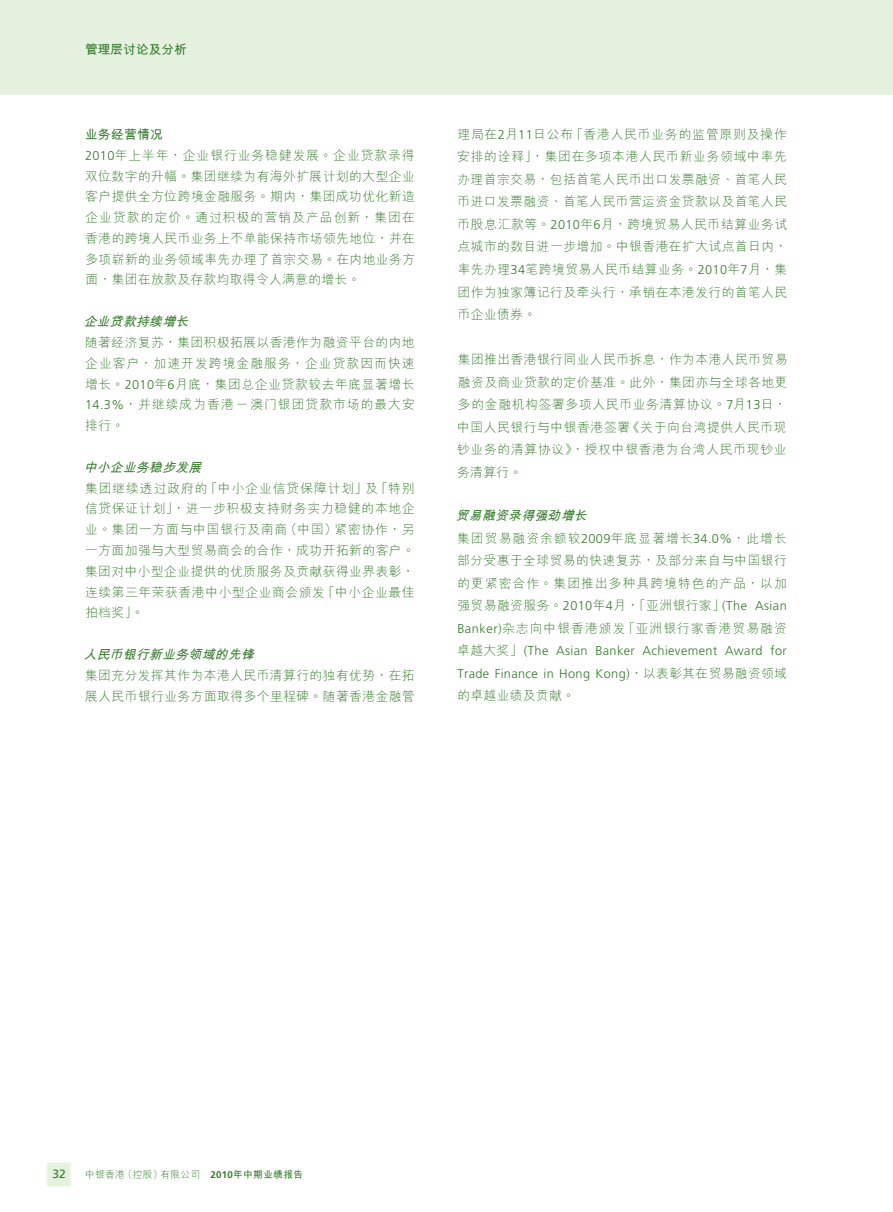
<style>
.page{position:relative;width:893px;height:1212px;background:#fff}
.page>*{position:absolute;margin:0;border:0;box-sizing:border-box;transform-origin:0 0}
.t1{font:300 12.75px/20.7px "M Hei HKS";letter-spacing:.035em;color:#357b2b;text-align:justify}
.t2{font:300 12.75px/22.5px "M Hei HKS";letter-spacing:.085em;color:#357b2b}
.t3{font:300 12.75px/22.5px "Frutiger LT Std";letter-spacing:.03em;color:#357b2b}
.t4{font:italic 700 12.75px "M Hei HKS";color:#357b2b}
.t5{font:700 12.75px "M Hei HKS";color:#357b2b}
.t6{font:12px "Frutiger LT Std";color:#357b2b}
.t7{font:300 9.75px "M Hei HKS";letter-spacing:.03em;color:#357b2b}
.s1{font-weight:700}
.s2{font-family:"Frutiger LT Std"}
.s3{font-weight:700;font-style:italic}
.s4{font-family:"M Hei HKS"}
.s5{font-family:"Frutiger LT Std";font-weight:700}
</style>
<div class="page">
<div style="left:0;top:0;width:893px;height:94px;background:#e4f1de"></div>
<div style="left:46px;top:1162px;width:25px;height:25px;background:#e4f1de;border:2px solid #f0f7ed"></div>
<p class="t5" style="left:85px;top:40px;width:103px">管理層討論及分析</p>
<p class="t1" style="left:85px;top:123px;width:332px;text-align:left"><span class="s1">業務經營情況<br></span><span class="s2">2010</span>年上半年，企業銀行業務穩健發展。企業貸款錄得雙位數字的升幅。集團繼續為有海外擴展計劃的大型企業客戶提供全方位跨境金融服務。期內，集團成功優化新造企業貸款的定價。通過積極的營銷及產品創新，集團在香港的跨境人民幣業務上不單能保持市場領先地位，並在多項嶄新的業務領域率先辦理了首宗交易。在內地業務方面，集團在放款及存款均取得令人滿意的增長。</p>
<p class="t4" style="left:84px;top:312px;width:110px">企業貸款持續增長</p>
<p class="t1" style="left:85px;top:331px;width:331px">隨著經濟復甦，集團積極拓展以香港作為融資平台的內地企業客戶，加速開發跨境金融服務，企業貸款因而快速增長。<span class="s2">2010</span>年<span class="s2">6</span>月底，集團總企業貸款較去年底顯著增長<span class="s2">14.3%</span>，並繼續成為香港－澳門銀團貸款市場的最大安排行。</p>
<p class="t4" style="left:84px;top:458px;width:124px">中小企業務穩步發展</p>
<p class="t1" style="left:85px;top:477px;width:331px">集團繼續透過政府的「中小企業信貸保障計劃」及「特別信貸保證計劃」，進一步積極支持財務實力穩健的本地企業。集團一方面與中國銀行及南商（中國）緊密協作，另一方面加強與大型貿易商會的合作，成功開拓新的客戶。集團對中小型企業提供的優質服務及貢獻獲得業界表彰，連續第三年榮獲香港中小型企業商會頒發「中小企業最佳拍檔獎」。</p>
<p class="t4" style="left:84px;top:645px;width:176px">人民幣銀行新業務領域的先鋒</p>
<p class="t1" style="left:85px;top:664px;width:331px">集團充分發揮其作為本港人民幣清算行的獨有優勢，在拓展人民幣銀行業務方面取得多個里程碑。隨著香港金融管</p>
<p class="t1" style="left:457px;top:123px;width:332px;line-height:22.5px">理局在<span class="s2">2</span>月<span class="s2">11</span>日公佈「香港人民幣業務的監管原則及操作安排的詮釋」，集團在多項本港人民幣新業務領域中率先辦理首宗交易，包括首筆人民幣出口發票融資、首筆人民幣進口發票融資、首筆人民幣營運資金貸款以及首筆人民幣股息匯款等。<span class="s2">2010</span>年<span class="s2">6</span>月，跨境貿易人民幣結算業務試點城市的數目進一步增加。中銀香港在擴大試點首日內，率先辦理<span class="s2">34</span>筆跨境貿易人民幣結算業務。<span class="s2">2010</span>年<span class="s2">7</span>月，集團作為獨家簿記行及牽頭行，承銷在本港發行的首筆人民幣企業債券。</p>
<p class="t1" style="left:457px;top:348px;width:332px;line-height:22.5px">集團推出香港銀行同業人民幣拆息，作為本港人民幣貿易融資及商業貸款的定價基準。此外，集團亦與全球各地更多的金融機構簽署多項人民幣業務清算協議。<span class="s2">7</span>月<span class="s2">13</span>日，中國人民銀行與中銀香港簽署《關於向台灣提供人民幣現鈔業務的清算協議》，授權中銀香港為台灣人民幣現鈔業務清算行。</p>
<p class="t2" style="left:456px;top:504px;width:333px"><span class="s3">貿易融資錄得強勁增長<br></span>集團貿易融資余額較<span class="s2">2009</span>年底顯著增長<span class="s2">34.0%</span>，此增長部分受惠於全球貿易的快速復甦，及部分來自與中國銀行的更緊密合作。集團推出多種具跨境特色的產品，以加強貿易融資服務。<span class="s2">2010</span>年<span class="s2">4</span>月，「亞洲銀行家」<span class="s2">(The Asian<br>Banker)</span>雜誌向中銀香港頒發「亞洲銀行家香港貿易融資</p>
<p class="t3" style="left:457px;top:639px;width:331px"><span class="s4">卓越大獎」</span>(The Asian Banker Achievement Award for<br>Trade Finance in Hong Kong)<span class="s4">，以表彰其在貿易融資領域</span></p>
<p class="t1" style="left:457px;top:684px;width:119px">的卓越業績及貢獻。</p>
<p class="t6" style="left:52px;top:1167px;width:15px">32</p>
<p class="t7" style="left:85px;top:1168px;width:220px">中銀香港（控股）有限公司 <span class="s5">2010</span><span class="s1">年中期業績報告</span></p>
</div>
